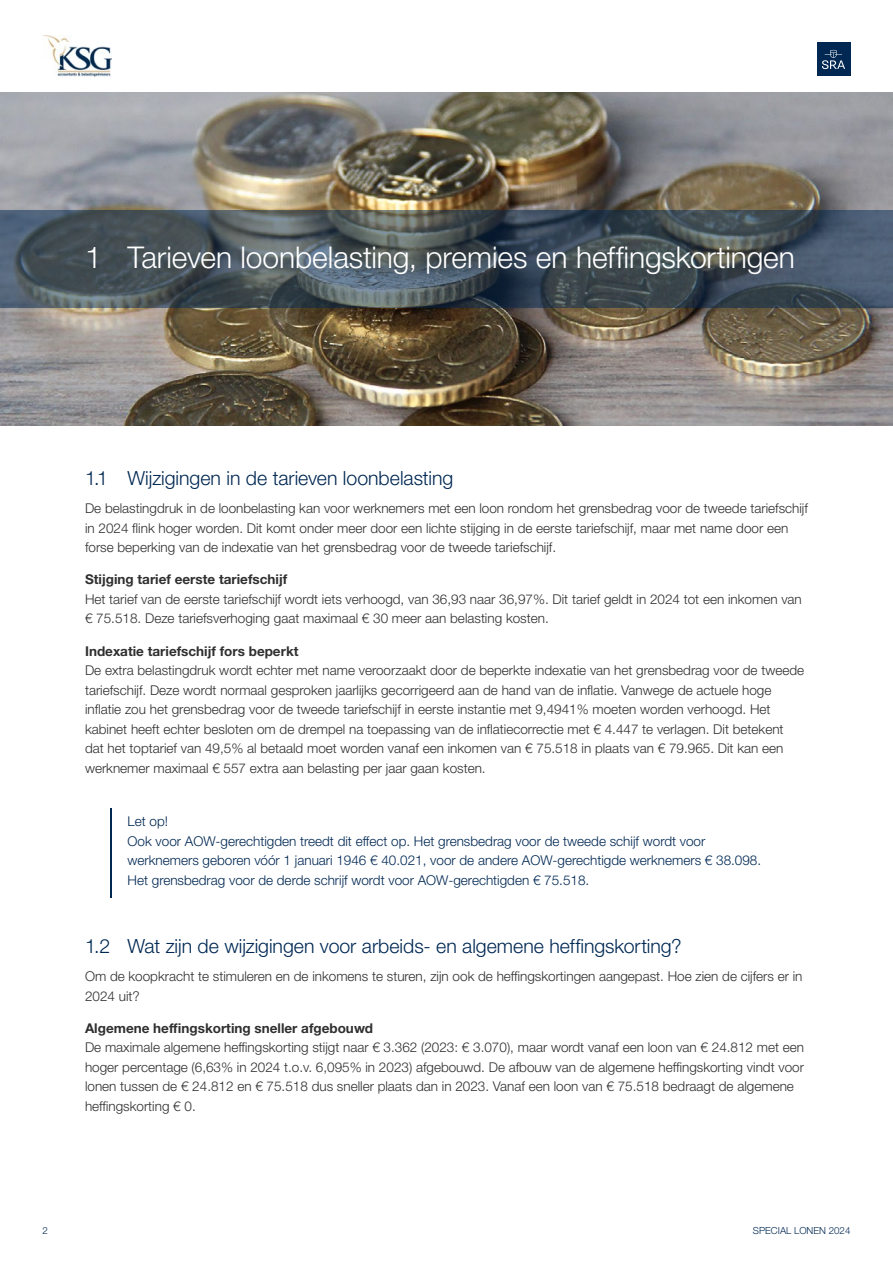
<style>
.page{position:relative;width:893px;height:1263px;background:#fff}
.page>*{position:absolute;margin:0;border:0;box-sizing:border-box;transform-origin:0 0}
.t1{font:300 30px "Helvetica Neue LT Std";letter-spacing:-.005em;color:#fff}
.t2{font:300 19.5px "Helvetica Neue LT Std";color:#002853}
.t3{font:300 13.5px/19.5px "Helvetica Neue LT Std";color:#2f2f2f}
.t4{font:300 13.5px/19.5px "Helvetica Neue LT Std";color:#002853}
.t5{font:700 13.5px "Helvetica Neue LT Std";color:#2f2f2f}
.t6{font:300 9.75px "Helvetica Neue LT Std";color:#002853}
</style>
<div class="page">
<img style="left:0;top:92px;width:893px;height:333px">
<svg style="left:0;top:210px;width:893px;height:98px;background:#46525b"></svg>
<img style="left:44px;top:36px;width:68px;height:40px">
<div style="left:817px;top:43px;width:33px;height:33px;background:#002853"></div>
<svg style="left:822px;top:50px;width:23px;height:19px"></svg>
<hr style="left:111px;top:808px;width:1px;height:89px;background:#002853">
<h1 class="t1" style="left:85px;top:239px;width:711px">1 Tarieven loonbelasting, premies en heffingskortingen</h1>
<h2 class="t2" style="left:85px;top:466px;width:370px">1.1 Wijzigingen in de tarieven loonbelasting</h2>
<p class="t3" style="left:85px;top:498px;width:724px">De belastingdruk in de loonbelasting kan voor werknemers met een loon rondom het grensbedrag voor de tweede tariefschijf in 2024 flink hoger worden. Dit komt onder meer door een lichte stijging in de eerste tariefschijf, maar met name door een forse beperking van de indexatie van het grensbedrag voor de tweede tariefschijf.</p>
<p class="t5" style="left:85px;top:571px;width:204px">Stijging tarief eerste tariefschijf</p>
<p class="t3" style="left:85px;top:589px;width:718px">Het tarief van de eerste tariefschijf wordt iets verhoogd, van 36,93 naar 36,97%. Dit tarief geldt in 2024 tot een inkomen van € 75.518. Deze tariefsverhoging gaat maximaal € 30 meer aan belasting kosten.</p>
<p class="t5" style="left:85px;top:642px;width:215px">Indexatie tariefschijf fors beperkt</p>
<p class="t3" style="left:85px;top:660px;width:721px">De extra belastingdruk wordt echter met name veroorzaakt door de beperkte indexatie van het grensbedrag voor de tweede tariefschijf. Deze wordt normaal gesproken jaarlijks gecorrigeerd aan de hand van de inflatie. Vanwege de actuele hoge inflatie zou het grensbedrag voor de tweede tariefschijf in eerste instantie met 9,4941% moeten worden verhoogd. Het kabinet heeft echter besloten om de drempel na toepassing van de inflatiecorrectie met € 4.447 te verlagen. Dit betekent dat het toptarief van 49,5% al betaald moet worden vanaf een inkomen van € 75.518 in plaats van € 79.965. Dit kan een werknemer maximaal € 557 extra aan belasting per jaar gaan kosten.</p>
<p class="t4" style="left:128px;top:811px;width:635px">Let op!<br>Ook voor AOW-gerechtigden treedt dit effect op. Het grensbedrag voor de tweede schijf wordt voor werknemers geboren vóór 1 januari 1946 € 40.021, voor de andere AOW-gerechtigde werknemers € 38.098.<br>Het grensbedrag voor de derde schrijf wordt voor AOW-gerechtigden € 75.518.</p>
<h2 class="t2" style="left:85px;top:934px;width:598px">1.2 Wat zijn de wijzigingen voor arbeids- en algemene heffingskorting?</h2>
<p class="t3" style="left:85px;top:966px;width:719px">Om de koopkracht te stimuleren en de inkomens te sturen, zijn ook de heffingskortingen aangepast. Hoe zien de cijfers er in<br>2024 uit?</p>
<p class="t5" style="left:85px;top:1020px;width:290px">Algemene heffingskorting sneller afgebouwd</p>
<p class="t3" style="left:85px;top:1037px;width:721px">De maximale algemene heffingskorting stijgt naar € 3.362 (2023: € 3.070), maar wordt vanaf een loon van € 24.812 met een hoger percentage (6,63% in 2024 t.o.v. 6,095% in 2023) afgebouwd. De afbouw van de algemene heffingskorting vindt voor lonen tussen de € 24.812 en € 75.518 dus sneller plaats dan in 2023. Vanaf een loon van € 75.518 bedraagt de algemene heffingskorting € 0.</p>
<p class="t6" style="left:43px;top:1224px;width:7px">2</p>
<p class="t6" style="left:753px;top:1224px;width:99px">SPECIAL LONEN 2024</p>
</div>
